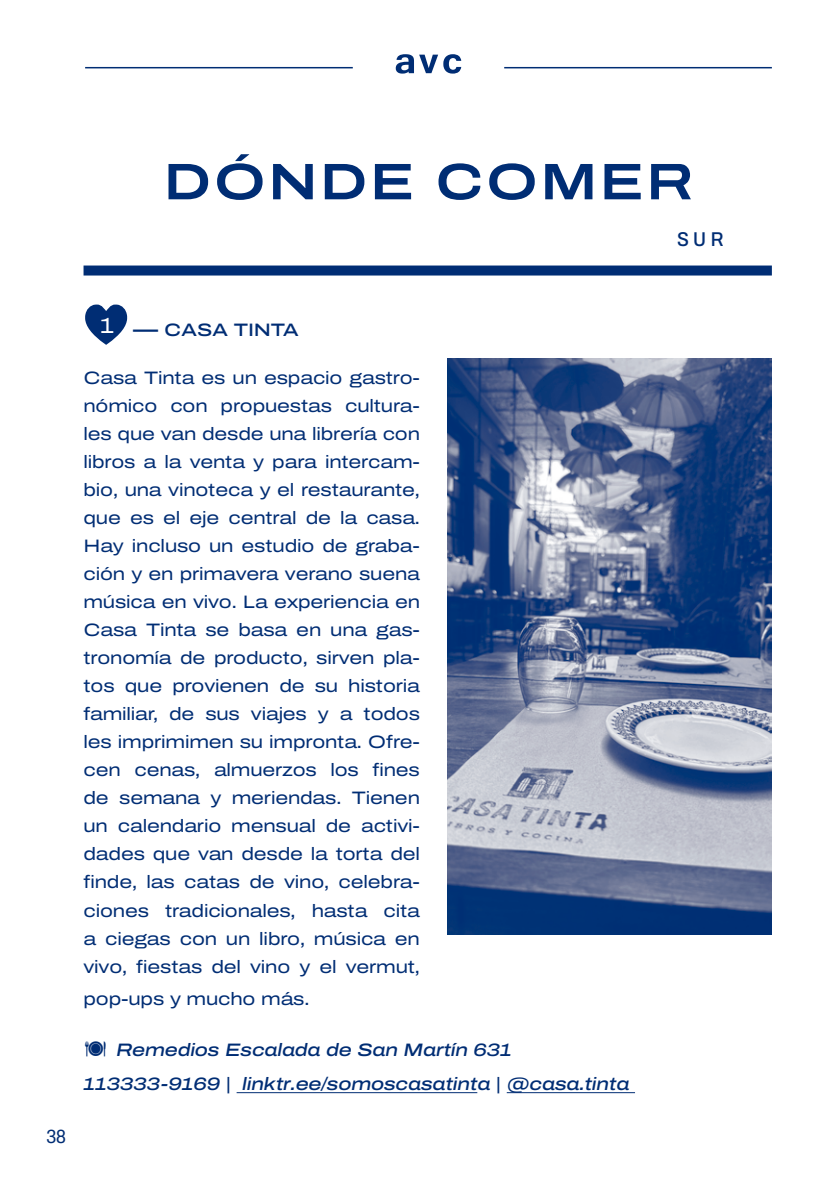
<style>
.page{position:relative;width:840px;height:1191px;background:#fff}
.page>*{position:absolute;margin:0;border:0;box-sizing:border-box;transform-origin:0 0}
.t1{font:600 51.4px "Archivo Expanded";letter-spacing:.04em;color:#002d74}
.t2{font:22px "Archivo Expanded";color:#fff}
.t3{font:500 semi-condensed 20px "Archivo";color:#002d74}
.t4{font:semi-condensed 19.2px "Archivo";color:#002d74}
.t5{font:18px/28px "Archivo Expanded";letter-spacing:-.01em;color:#002d74;text-align:justify}
.t6{font:italic 500 18px/33.6px "Archivo Expanded";letter-spacing:-.01em;color:#002d74}
.t7{font:500 18px "Archivo Expanded";letter-spacing:-.01em;color:#002d74}
.s1{font-weight:600;font-size:20px}
</style>
<div class="page">
<svg style="left:395px;top:54px;width:66px;height:20px"></svg>
<hr style="left:85px;top:67px;width:267px;height:1px;background:#002d74">
<hr style="left:504px;top:67px;width:267px;height:1px;background:#002d74">
<div style="left:83px;top:265px;width:688px;height:10px;background:#002d74"></div>
<hr style="left:236px;top:1092px;width:241px;height:1px;background:#002d74">
<hr style="left:506px;top:1092px;width:128px;height:1px;background:#002d74">
<svg style="left:85px;top:304px;width:43px;height:41px"></svg>
<img style="left:447px;top:358px;width:324px;height:576px">
<h1 class="t1" style="left:163px;top:143px;width:531px">DÓNDE COMER</h1>
<p class="t3" style="left:676px;top:224px;width:48px">SUR</p>
<p class="t4" style="left:46px;top:1122px;width:21px">38</p>
<p class="t2" style="left:100px;top:309px;width:16px">1</p>
<p class="t7" style="left:133px;top:316px;width:167px"><span class="s1">—</span> CASA TINTA</p>
<p class="t5" style="left:83px;top:364px;width:338px">Casa Tinta es un espacio gastro&shy;nómico con propuestas cultura&shy;les que van desde una librería con libros a la venta y para intercam&shy;bio, una vinoteca y el restaurante, que es el eje central de la casa.<br>Hay incluso un estudio de graba&shy;ción y en primavera verano suena música en vivo. La experiencia en Casa Tinta se basa en una gas&shy;tronomía de producto, sirven pla&shy;tos que provienen de su historia familiar, de sus viajes y a todos les imprimimen su impronta. Ofre&shy;cen cenas, almuerzos los fines de semana y meriendas. Tienen un calendario mensual de activi&shy;dades que van desde la torta del finde, las catas de vino, celebra&shy;ciones tradicionales, hasta cita a ciegas con un libro, música en vivo, fiestas del vino y el vermut,</p>
<p class="t5" style="left:83px;top:984px;width:227px">pop-ups y mucho más.</p>
<p class="t6" style="left:83px;top:1033px;width:547px;text-indent:33px">Remedios Escalada de San Martín 631<br>113333-9169 | linktr.ee/somoscasatinta | @casa.tinta</p>
</div>
